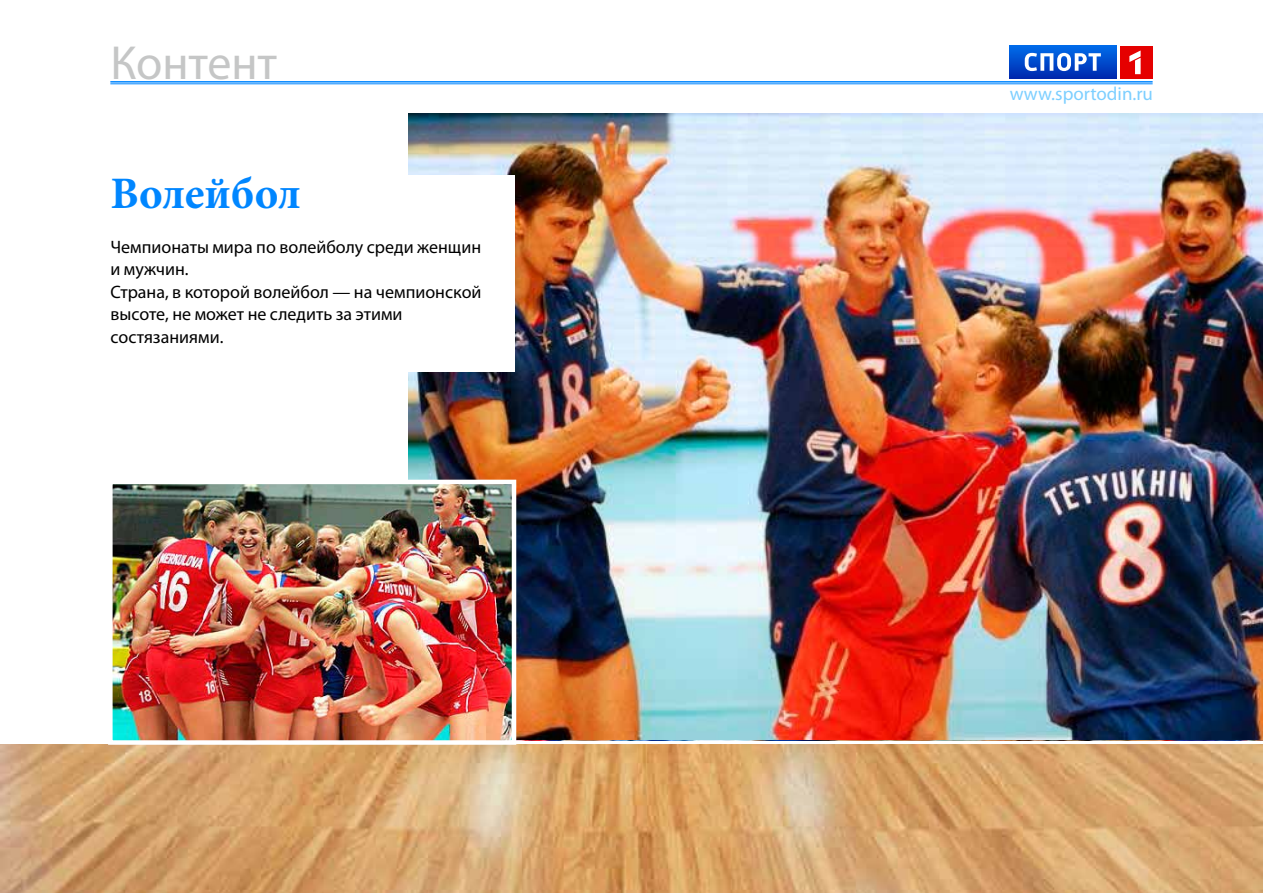
<style>
.page{position:relative;width:1263px;height:893px;background:#fff}
.page>*{position:absolute;margin:0;border:0;box-sizing:border-box;transform-origin:0 0}
.t1{font:48px "Myriad Pro";letter-spacing:-.005em;color:#c5c6c6}
.t2{font:700 45px "Minion Pro";color:#0086ff}
.t3{font:18.9px "Myriad Pro";color:#7dcfff}
.t4{font:18px/22.5px "Myriad Pro";color:#000}
</style>
<div class="page">
<div style="left:1009px;top:46px;width:108px;height:32px;background:linear-gradient(to bottom,#006cea,#002cb1)"></div>
<div style="left:1120px;top:46px;width:32px;height:32px;background:#e50000"></div>
<svg style="left:1129px;top:50px;width:11px;height:24px"></svg>
<svg style="left:1025px;top:53px;width:76px;height:18px"></svg>
<hr style="left:110px;top:84px;width:1042px;height:1px;background:#0086ff">
<hr style="left:110px;top:81px;width:1042px;height:2px;background:#0086ff">
<img style="left:0;top:745px;width:1263px;height:148px">
<img style="left:408px;top:114px;width:855px;height:626px">
<div style="left:111px;top:175px;width:403px;height:197px;background:#fff"></div>
<img style="left:113px;top:485px;width:398px;height:255px">
<div style="left:108px;top:480px;width:408px;height:265px;border:4px solid #fff"></div>
<h1 class="t1" style="left:110px;top:33px;width:168px">Контент</h1>
<h2 class="t2" style="left:111px;top:162px;width:192px">Волейбол</h2>
<p class="t4" style="left:111px;top:235px;width:372px">Чемпионаты мира по волейболу среди женщин и мужчин.<br>Страна, в которой волейбол — на чемпионской высоте, не может не следить за этими состязаниями.</p>
<p class="t3" style="left:1010px;top:82px;width:145px">www.sportodin.ru</p>
</div>
